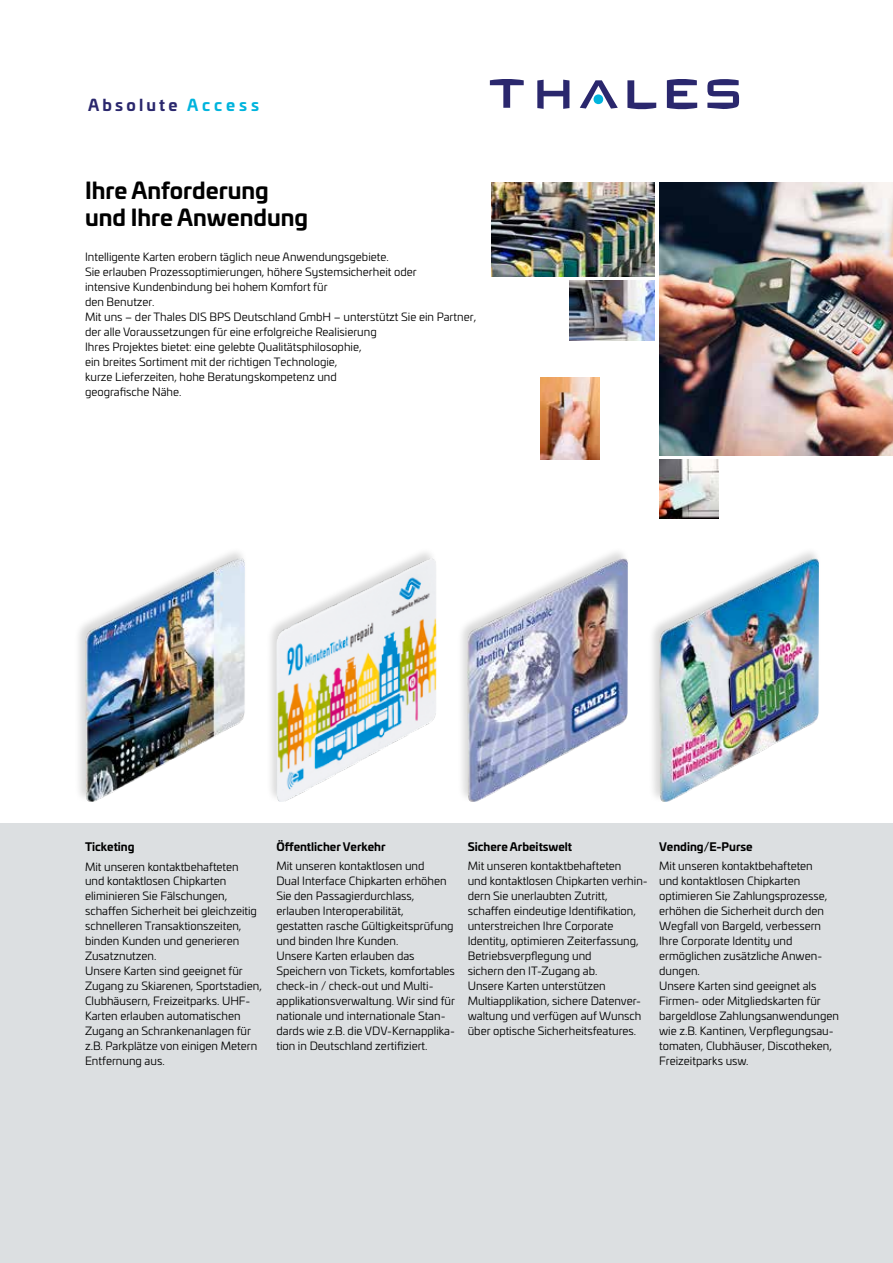
<style>
.page{position:relative;width:893px;height:1263px;background:#fff}
.page>*{position:absolute;margin:0;border:0;box-sizing:border-box;transform-origin:0 0}
.t1{font:700 22.5px/27px "Univia Pro";color:#000}
.t2{font:700 15.75px "Univia Pro";letter-spacing:.2em;color:#2a276d}
.t3{font:11.25px/15px "Univia Pro";color:#000}
.t4{font:700 11.25px "Univia Pro";color:#000}
.s1{color:#00b4dd}
</style>
<div class="page">
<div style="left:74px;top:547px;width:173px;height:256px;background:#000;opacity:.15"></div>
<img style="left:85px;top:558px;width:160px;height:243px">
<div style="left:457px;top:547px;width:173px;height:256px;background:#000;opacity:.15"></div>
<img style="left:468px;top:558px;width:160px;height:243px">
<div style="left:648px;top:547px;width:173px;height:256px;background:#000;opacity:.15"></div>
<img style="left:659px;top:558px;width:160px;height:243px">
<img style="left:659px;top:183px;width:234px;height:272px">
<img style="left:492px;top:183px;width:163px;height:93px">
<img style="left:570px;top:281px;width:85px;height:59px">
<img style="left:540px;top:377px;width:60px;height:82px">
<img style="left:659px;top:459px;width:60px;height:60px">
<div style="left:0;top:823px;width:893px;height:440px;background:#dcdfe1"></div>
<svg style="left:627px;top:80px;width:29px;height:29px"></svg>
<svg style="left:490px;top:79px;width:34px;height:29px"></svg>
<svg style="left:667px;top:79px;width:30px;height:30px"></svg>
<svg style="left:537px;top:80px;width:32px;height:29px"></svg>
<svg style="left:580px;top:80px;width:38px;height:29px"></svg>
<svg style="left:707px;top:79px;width:32px;height:30px"></svg>
<div style="left:265px;top:547px;width:173px;height:256px;background:#000;opacity:.15"></div>
<img style="left:276px;top:558px;width:160px;height:243px">
<h2 class="t2" style="left:88px;top:93px;width:173px">Absolute <span class="s1">Access</span></h2>
<h1 class="t1" style="left:85px;top:176px;width:225px">Ihre Anforderung und Ihre Anwendung</h1>
<p class="t3" style="left:85px;top:249px;width:393px">Intelligente Karten erobern täglich neue Anwendungsgebiete.<br>Sie erlauben Prozessoptimierungen, höhere Systemsicherheit oder<br>intensive Kundenbindung bei hohem Komfort für<br>den Benutzer.<br>Mit uns – der Thales DIS BPS Deutschland GmbH – unterstützt Sie ein Partner, der alle Voraussetzungen für eine erfolgreiche Realisierung<br>Ihres Projektes bietet: eine gelebte Qualitätsphilosophie,<br>ein breites Sortiment mit der richtigen Technologie,<br>kurze Lieferzeiten, hohe Beratungskompetenz und<br>geografische Nähe.</p>
<p class="t4" style="left:85px;top:838px;width:51px">Ticketing</p>
<p class="t3" style="left:85px;top:858px;width:178px">Mit unseren kontaktbehafteten<br>und kontaktlosen Chipkarten eliminieren Sie Fälschungen, schaffen Sicherheit bei gleichzeitig schnelleren Transaktionszeiten, binden Kunden und generieren<br>Zusatznutzen.<br>Unsere Karten sind geeignet für<br>Zugang zu Skiarenen, Sportstadien,<br>Clubhäusern, Freizeitparks. UHF-<br>Karten erlauben automatischen<br>Zugang an Schrankenanlagen für z.B. Parkplätze von einigen Metern<br>Entfernung aus.</p>
<p class="t4" style="left:276px;top:838px;width:111px">Öffentlicher Verkehr</p>
<p class="t3" style="left:276px;top:858px;width:180px">Mit unseren kontaktlosen und<br>Dual Interface Chipkarten erhöhen Sie den Passagierdurchlass, erlauben Interoperabilität,<br>gestatten rasche Gültigkeitsprüfung und binden Ihre Kunden.<br>Unsere Karten erlauben das Speichern von Tickets, komfortables check-in / check-out und Multi&shy;applikationsverwaltung. Wir sind für nationale und internationale Stan&shy;dards wie z.B. die VDV-Kernapplika&shy;tion in Deutschland zertifiziert.</p>
<p class="t4" style="left:468px;top:838px;width:106px">Sichere Arbeitswelt</p>
<p class="t3" style="left:468px;top:858px;width:181px">Mit unseren kontaktbehafteten<br>und kontaktlosen Chipkarten verhin&shy;dern Sie unerlaubten Zutritt, schaffen eindeutige Identifikation, unterstreichen Ihre Corporate Identity, optimieren Zeiterfassung, Betriebsverpflegung und<br>sichern den IT-Zugang ab.<br>Unsere Karten unterstützen Multiapplikation, sichere Datenver&shy;waltung und verfügen auf Wunsch über optische Sicherheitsfeatures.</p>
<p class="t4" style="left:659px;top:838px;width:95px">Vending/E-Purse</p>
<p class="t3" style="left:659px;top:858px;width:181px">Mit unseren kontaktbehafteten<br>und kontaktlosen Chipkarten optimieren Sie Zahlungsprozesse, erhöhen die Sicherheit durch den<br>Wegfall von Bargeld, verbessern<br>Ihre Corporate Identity und ermöglichen zusätzliche Anwen&shy;dungen.<br>Unsere Karten sind geeignet als<br>Firmen- oder Mitgliedskarten für bargeldlose Zahlungsanwendungen wie z.B. Kantinen, Verpflegungsau&shy;tomaten, Clubhäuser, Discotheken,<br>Freizeitparks usw.</p>
</div>
